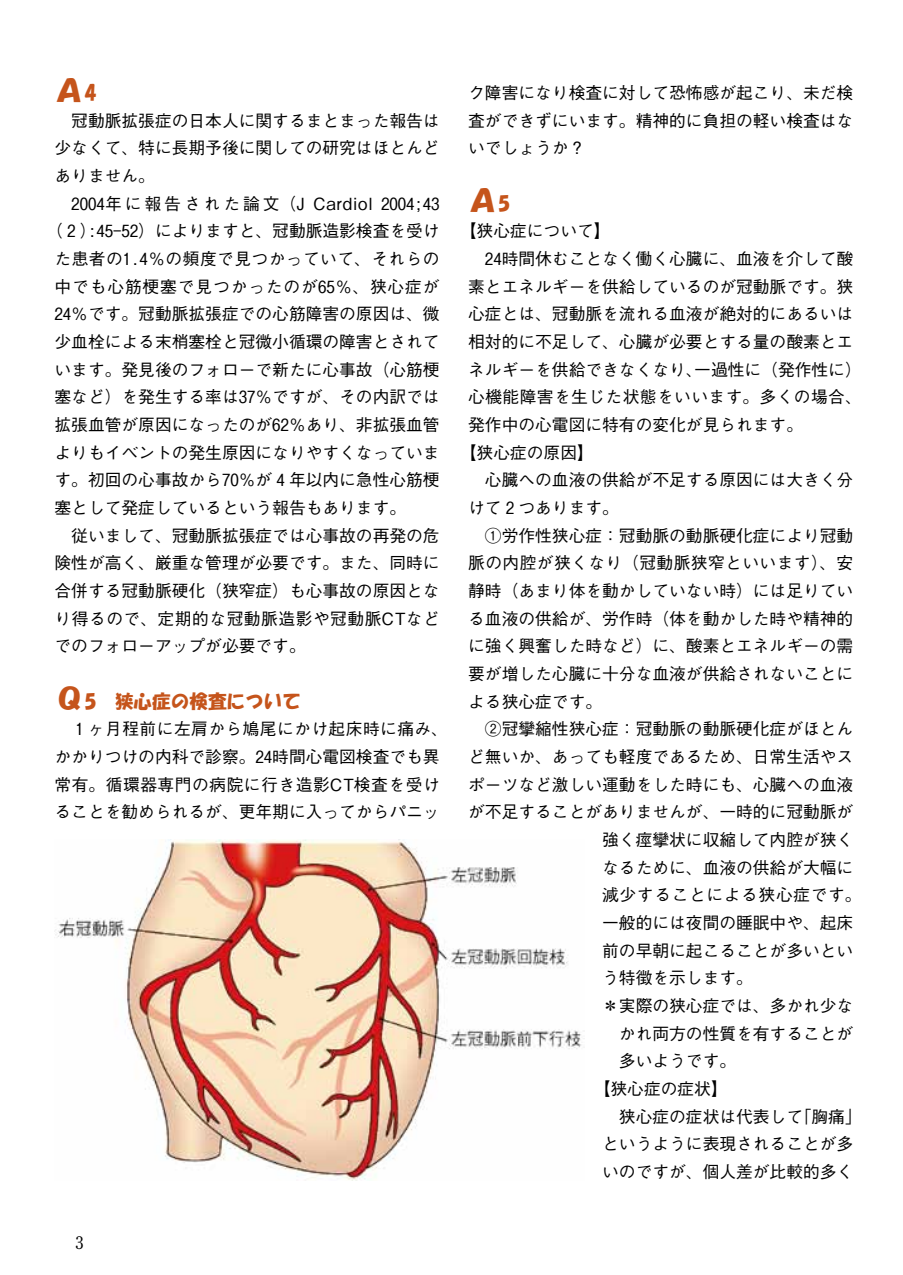
<style>
.page{position:relative;width:903px;height:1275px;background:#fff}
.page>*{position:absolute;margin:0;border:0;box-sizing:border-box;transform-origin:0 0}
.t1{font:29.75px "HGS Soei Kakupoptai";color:#c5541b}
.t2{font:18.55px "HGS Soei Kakupoptai";color:#c5541b}
.t3{font:700 17.32px "Futo Min A101 Pro";color:#000}
.t4{font:500 16.8px/27.7px "Gothic BBB Pro";color:#000}
.t5{font:500 16.8px "Gothic BBB Pro";letter-spacing:.025em;color:#000}
.t6{font:500 16.8px "Gothic BBB Pro";letter-spacing:.05em;color:#000}
.t7{font:500 16.8px "Gothic BBB Pro";letter-spacing:.03em;color:#000}
.t8{font:500 16.8px "Gothic BBB Pro";letter-spacing:.04em;color:#000}
.s1{font-size:18.55px}
.s2{font-size:29.75px}
</style>
<div class="page">
<img style="left:55px;top:840px;width:530px;height:340px">
<h1 class="t1" style="left:55px;top:76px;width:43px">Ａ<span class="s1">4</span></h1>
<p class="t4" style="left:55px;top:105px;width:387px">　冠動脈拡張症の日本人に関するまとまった報告は</p>
<p class="t4" style="left:55px;top:132px;width:387px">少なくて、特に長期予後に関しての研究はほとんど</p>
<p class="t4" style="left:55px;top:160px;width:102px">ありません。</p>
<p class="t6" style="left:55px;top:190px;width:387px">　2004年に報告された論文（J Cardiol 2004;43</p>
<p class="t4" style="left:46px;top:215px;width:395px">（ 2 ）:45-52）によりますと、冠動脈造影検査を受け</p>
<p class="t5" style="left:55px;top:245px;width:387px">た患者の1.4％の頻度で見つかっていて、それらの</p>
<p class="t6" style="left:55px;top:273px;width:386px">中でも心筋梗塞で見つかったのが65％、狭心症が</p>
<p class="t4" style="left:55px;top:298px;width:387px">24％です。冠動脈拡張症での心筋障害の原因は、微</p>
<p class="t4" style="left:55px;top:326px;width:387px">少血栓による末梢塞栓と冠微小循環の障害とされて</p>
<p class="t4" style="left:55px;top:353px;width:387px">います。発見後のフォローで新たに心事故（心筋梗</p>
<p class="t4" style="left:55px;top:381px;width:387px">塞など）を発生する率は37％ですが、その内訳では</p>
<p class="t4" style="left:55px;top:409px;width:387px">拡張血管が原因になったのが62％あり、非拡張血管</p>
<p class="t4" style="left:55px;top:436px;width:387px">よりもイベントの発生原因になりやすくなっていま</p>
<p class="t4" style="left:55px;top:464px;width:387px">す。初回の心事故から70％が 4 年以内に急性心筋梗</p>
<p class="t4" style="left:55px;top:492px;width:353px">塞として発症しているという報告もあります。</p>
<p class="t4" style="left:55px;top:519px;width:387px">　従いまして、冠動脈拡張症では心事故の再発の危</p>
<p class="t4" style="left:55px;top:547px;width:387px">険性が高く、厳重な管理が必要です。また、同時に</p>
<p class="t4" style="left:55px;top:575px;width:387px">合併する冠動脈硬化（狭窄症）も心事故の原因とな</p>
<p class="t7" style="left:55px;top:605px;width:387px">り得るので、定期的な冠動脈造影や冠動脈CTなど</p>
<p class="t4" style="left:55px;top:630px;width:253px">でのフォローアップが必要です。</p>
<p class="t2" style="left:55px;top:692px;width:248px"><span class="s2">Ｑ</span>5　狭心症の検査について</p>
<p class="t4" style="left:55px;top:713px;width:395px">　 1 ヶ月程前に左肩から鳩尾にかけ起床時に痛み、かかりつけの内科で診察。24時間心電図検査でも異常有。循環器専門の病院に行き造影CT検査を受けることを勧められるが、更年期に入ってからパニッ</p>
<p class="t3" style="left:75px;top:1229px;width:10px">3</p>
<p class="t4" style="left:468px;top:77px;width:387px;text-align:justify">ク障害になり検査に対して恐怖感が起こり、未だ検査ができずにいます。精神的に負担の軽い検査はないでしょうか？</p>
<h1 class="t1" style="left:468px;top:186px;width:43px">Ａ<span class="s1">5</span></h1>
<p class="t4" style="left:460px;top:215px;width:152px">【狭心症について】</p>
<p class="t4" style="left:468px;top:243px;width:387px">　24時間休むことなく働く心臓に、血液を介して酸</p>
<p class="t4" style="left:468px;top:270px;width:387px">素とエネルギーを供給しているのが冠動脈です。狭</p>
<p class="t4" style="left:468px;top:298px;width:387px">心症とは、冠動脈を流れる血液が絶対的にあるいは</p>
<p class="t4" style="left:468px;top:326px;width:387px">相対的に不足して、心臓が必要とする量の酸素とエ</p>
<p class="t4" style="left:468px;top:353px;width:395px">ネルギーを供給できなくなり、一過性に（発作性に）</p>
<p class="t5" style="left:468px;top:384px;width:395px">心機能障害を生じた状態をいいます。多くの場合、</p>
<p class="t4" style="left:468px;top:409px;width:336px">発作中の心電図に特有の変化が見られます。</p>
<p class="t4" style="left:460px;top:436px;width:135px">【狭心症の原因】</p>
<p class="t4" style="left:468px;top:464px;width:387px">　心臓への血液の供給が不足する原因には大きく分</p>
<p class="t4" style="left:468px;top:492px;width:152px">けて 2 つあります。</p>
<p class="t4" style="left:468px;top:519px;width:387px">　①労作性狭心症：冠動脈の動脈硬化症により冠動</p>
<p class="t5" style="left:468px;top:549px;width:387px">脈の内腔が狭くなり（冠動脈狭窄といいます）、安</p>
<p class="t4" style="left:468px;top:575px;width:387px">静時（あまり体を動かしていない時）には足りてい</p>
<p class="t4" style="left:468px;top:602px;width:387px">る血液の供給が、労作時（体を動かした時や精神的</p>
<p class="t4" style="left:468px;top:630px;width:387px">に強く興奮した時など）に、酸素とエネルギーの需</p>
<p class="t4" style="left:468px;top:658px;width:387px">要が増した心臓に十分な血液が供給されないことに</p>
<p class="t4" style="left:468px;top:685px;width:135px">よる狭心症です。</p>
<p class="t4" style="left:468px;top:713px;width:387px">　②冠攣縮性狭心症：冠動脈の動脈硬化症がほとん</p>
<p class="t4" style="left:468px;top:741px;width:387px">ど無いか、あっても軽度であるため、日常生活やス</p>
<p class="t4" style="left:468px;top:768px;width:387px">ポーツなど激しい運動をした時にも、心臓への血液</p>
<p class="t4" style="left:468px;top:796px;width:387px">が不足することがありませんが、一時的に冠動脈が</p>
<p class="t4" style="left:602px;top:824px;width:253px">強く痙攣状に収縮して内腔が狭く</p>
<p class="t4" style="left:602px;top:851px;width:253px">なるために、血液の供給が大幅に</p>
<p class="t8" style="left:602px;top:882px;width:261px">減少することによる狭心症です。</p>
<p class="t4" style="left:602px;top:907px;width:253px">一般的には夜間の睡眠中や、起床</p>
<p class="t4" style="left:602px;top:934px;width:253px">前の早朝に起こることが多いとい</p>
<p class="t4" style="left:602px;top:962px;width:152px">う特徴を示します。</p>
<p class="t4" style="left:602px;top:990px;width:253px">＊実際の狭心症では、多かれ少な</p>
<p class="t4" style="left:619px;top:1017px;width:236px">かれ両方の性質を有することが</p>
<p class="t4" style="left:619px;top:1045px;width:119px">多いようです。</p>
<p class="t4" style="left:594px;top:1073px;width:135px">【狭心症の症状】</p>
<p class="t4" style="left:602px;top:1100px;width:261px">　狭心症の症状は代表して「胸痛」</p>
<p class="t4" style="left:602px;top:1128px;width:253px">というように表現されることが多</p>
<p class="t4" style="left:602px;top:1156px;width:253px">いのですが、個人差が比較的多く</p>
</div>
